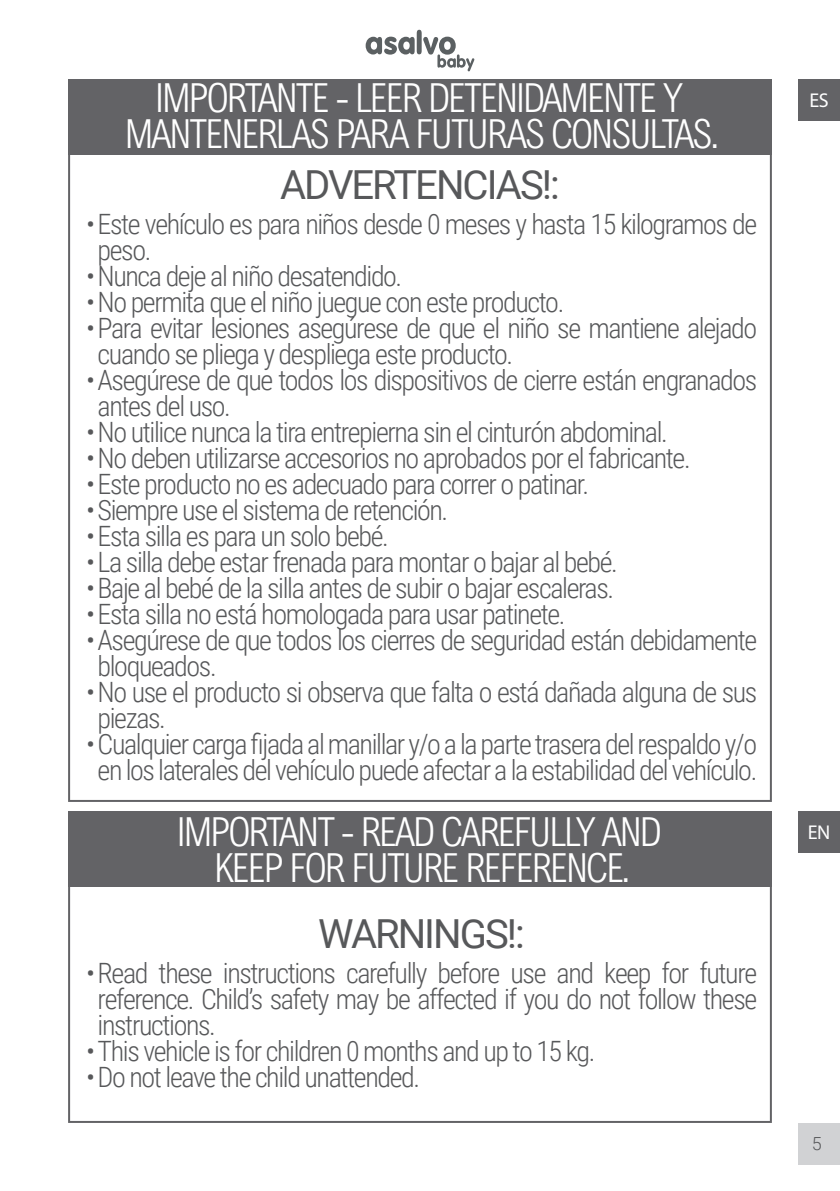
<style>
.page{position:relative;width:840px;height:1191px;background:#fff}
.page>*{position:absolute;margin:0;border:0;box-sizing:border-box;transform-origin:0 0}
.t1{font:300 40px/36px "Arial Nova Cond";letter-spacing:-.05em;color:#fff;text-align:center}
.t2{font:40px "Roboto";letter-spacing:-.05em;color:#57585a}
.t3{font:300 28px/26px "Roboto Condensed";letter-spacing:-.05em;color:#57585a}
.t4{font:20px "Myriad Pro";color:#fff}
.t5{font:300 18px "Roboto";color:#57585a}
</style>
<div class="page">
<div style="left:797px;top:1123px;width:42px;height:41px;background:#d1d2d4"></div>
<svg style="left:365px;top:30px;width:109px;height:41px"></svg>
<div style="left:797px;top:79px;width:42px;height:42px;background:#636366"></div>
<div style="left:797px;top:811px;width:42px;height:42px;background:#636366"></div>
<div style="left:68px;top:79px;width:703px;height:76px;background:#636366"></div>
<div style="left:68px;top:811px;width:703px;height:76px;background:#636366"></div>
<h1 class="t1" style="left:125px;top:79px;width:595px">IMPORTANTE - LEER DETENIDAMENTE Y<br>MANTENERLAS PARA FUTURAS CONSULTAS.</h1>
<h1 class="t2" style="left:280px;top:157px;width:281px">ADVERTENCIAS!:</h1>
<p class="t3" style="left:98px;top:210px;width:660px;text-indent:-11px">•Este vehículo es para niños desde 0 meses y hasta 15 kilogramos de peso.</p>
<p class="t3" style="left:86px;top:262px;width:317px">•Nunca deje al niño desatendido.</p>
<p class="t3" style="left:86px;top:288px;width:479px">•No permita que el niño juegue con este producto.</p>
<p class="t3" style="left:98px;top:314px;width:660px;text-indent:-11px">•Para evitar lesiones asegúrese de que el niño se mantiene alejado cuando se pliega y despliega este producto.</p>
<p class="t3" style="left:98px;top:366px;width:660px;text-indent:-11px">•Asegúrese de que todos los dispositivos de cierre están engranados antes del uso.</p>
<p class="t3" style="left:86px;top:418px;width:583px">•No utilice nunca la tira entrepierna sin el cinturón abdominal.</p>
<p class="t3" style="left:86px;top:444px;width:605px">•No deben utilizarse accesorios no aprobados por el fabricante.</p>
<p class="t3" style="left:86px;top:470px;width:504px">•Este producto no es adecuado para correr o patinar.</p>
<p class="t3" style="left:86px;top:496px;width:363px">•Siempre use el sistema de retención.</p>
<p class="t3" style="left:86px;top:522px;width:304px">•Esta silla es para un solo bebé.</p>
<p class="t3" style="left:86px;top:548px;width:532px">•La silla debe estar frenada para montar o bajar al bebé.</p>
<p class="t3" style="left:86px;top:574px;width:529px">•Baje al bebé de la silla antes de subir o bajar escaleras.</p>
<p class="t3" style="left:86px;top:600px;width:480px">•Esta silla no está homologada para usar patinete.</p>
<p class="t3" style="left:98px;top:626px;width:660px;text-indent:-11px">•Asegúrese de que todos los cierres de seguridad están debidamente bloqueados.</p>
<p class="t3" style="left:98px;top:678px;width:661px;text-indent:-11px">•No use el producto si observa que falta o está dañada alguna de sus piezas.</p>
<p class="t3" style="left:86px;top:730px;width:672px;text-align:center">•Cualquier carga fijada al manillar y/o a la parte trasera del respaldo y/o en los laterales del vehículo puede afectar a la estabilidad del vehículo.</p>
<h1 class="t1" style="left:177px;top:813px;width:486px">IMPORTANT - READ CAREFULLY AND<br>KEEP FOR FUTURE REFERENCE.</h1>
<h1 class="t2" style="left:318px;top:905px;width:208px">WARNINGS!:</h1>
<p class="t3" style="left:98px;top:959px;width:660px;text-align:justify;text-indent:-11px">•Read these instructions carefully before use and keep for future reference. Child’s safety may be affected if you do not follow these instructions.</p>
<p class="t3" style="left:86px;top:1037px;width:510px">•This vehicle is for children 0 months and up to 15 kg.</p>
<p class="t3" style="left:86px;top:1063px;width:335px">•Do not leave the child unattended.</p>
<p class="t4" style="left:809px;top:88px;width:21px">ES</p>
<p class="t4" style="left:807px;top:820px;width:24px">EN</p>
<p class="t5" style="left:811px;top:1130px;width:11px">5</p>
</div>
